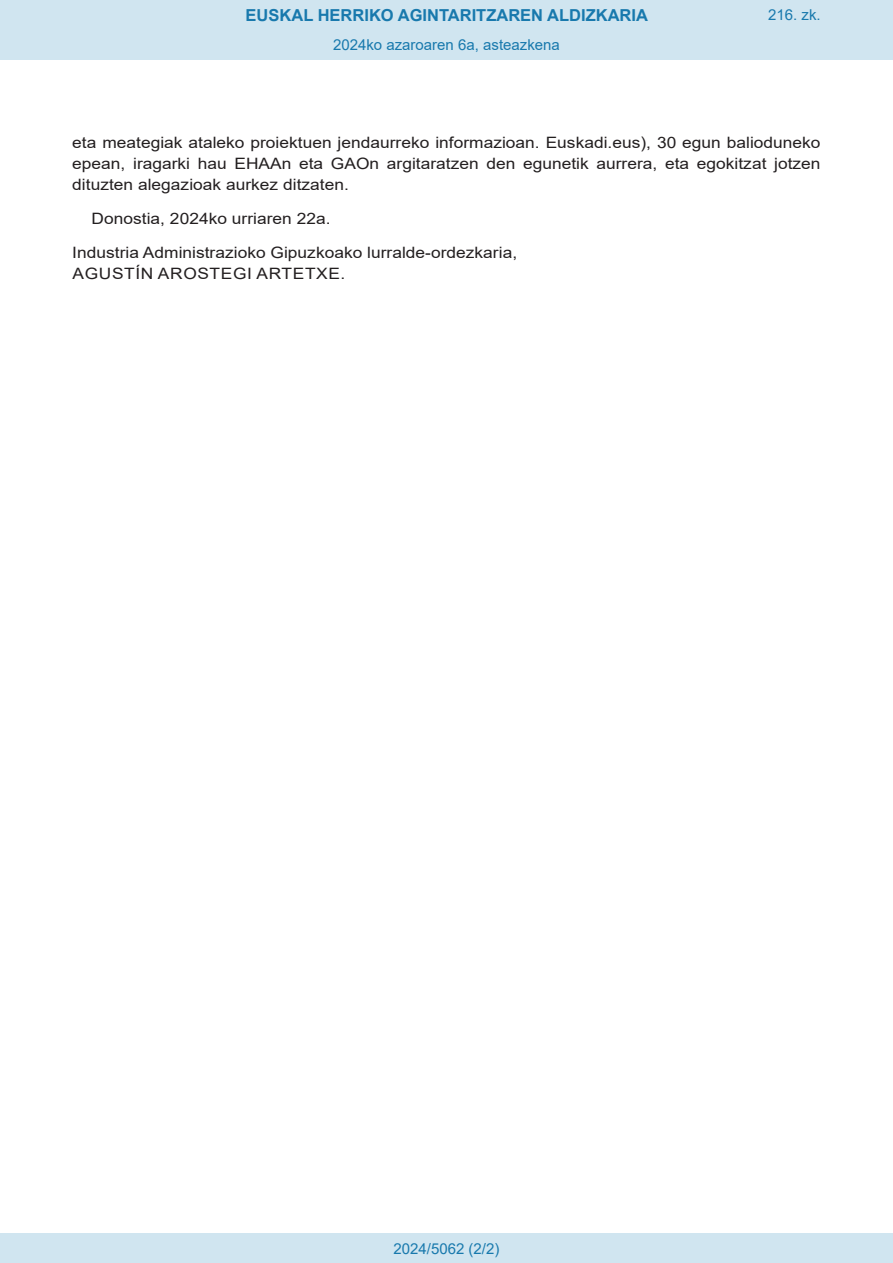
<style>
.page{position:relative;width:893px;height:1263px;background:#fff}
.page>*{position:absolute;margin:0;border:0;box-sizing:border-box;transform-origin:0 0}
.t1{font:700 16.5px "Arial";color:#1879ad}
.BOPVDetalle{font:15.6px/21px "Arial";color:#231f20;text-align:justify;scale:1.11 1}
.BOPVFirmaPuesto{font:15.6px "Arial";color:#231f20;scale:1.11 1}
.BOPVFirmaLugFec{font:15.6px "Arial";color:#231f20;scale:1.11 1}
.BOPVFirmaNombre{font:15.6px "Arial";letter-spacing:.035em;color:#231f20;scale:1.11 1}
.Paginacion_Centro{font:15px "Arial";color:#1879ad}
</style>
<div class="page">
<div style="left:0;top:0;width:893px;height:60px;background:#d0e5f0"></div>
<div style="left:0;top:1233px;width:893px;height:30px;background:#d0e5f0"></div>
<p class="t1" style="left:246px;top:3px;width:404px">EUSKAL HERRIKO AGINTARITZAREN ALDIZKARIA</p>
<p class="Paginacion_Centro" style="left:333px;top:35px;width:228px">2024ko azaroaren 6a, asteazkena</p>
<p class="Paginacion_Centro" style="left:768px;top:5px;width:54px">216. zk.</p>
<p class="BOPVDetalle" style="left:72px;top:132px;width:676px">eta meategiak ataleko proiektuen jendaurreko informazioan. Euskadi.eus), 30 egun balioduneko epean, iragarki hau EHAAn eta GAOn argitaratzen den egunetik aurrera, eta egokitzat jotzen dituzten alegazioak aurkez ditzaten.</p>
<p class="BOPVFirmaLugFec" style="left:92px;top:208px;width:217px">Donostia, 2024ko urriaren 22a.</p>
<p class="BOPVFirmaPuesto" style="left:72px;top:241px;width:402px">Industria Administrazioko Gipuzkoako lurralde-ordezkaria,</p>
<p class="BOPVFirmaNombre" style="left:73px;top:262px;width:247px">AGUSTÍN AROSTEGI ARTETXE.</p>
<p class="Paginacion_Centro" style="left:393px;top:1238px;width:107px">2024/5062 (2/2)</p>
</div>
